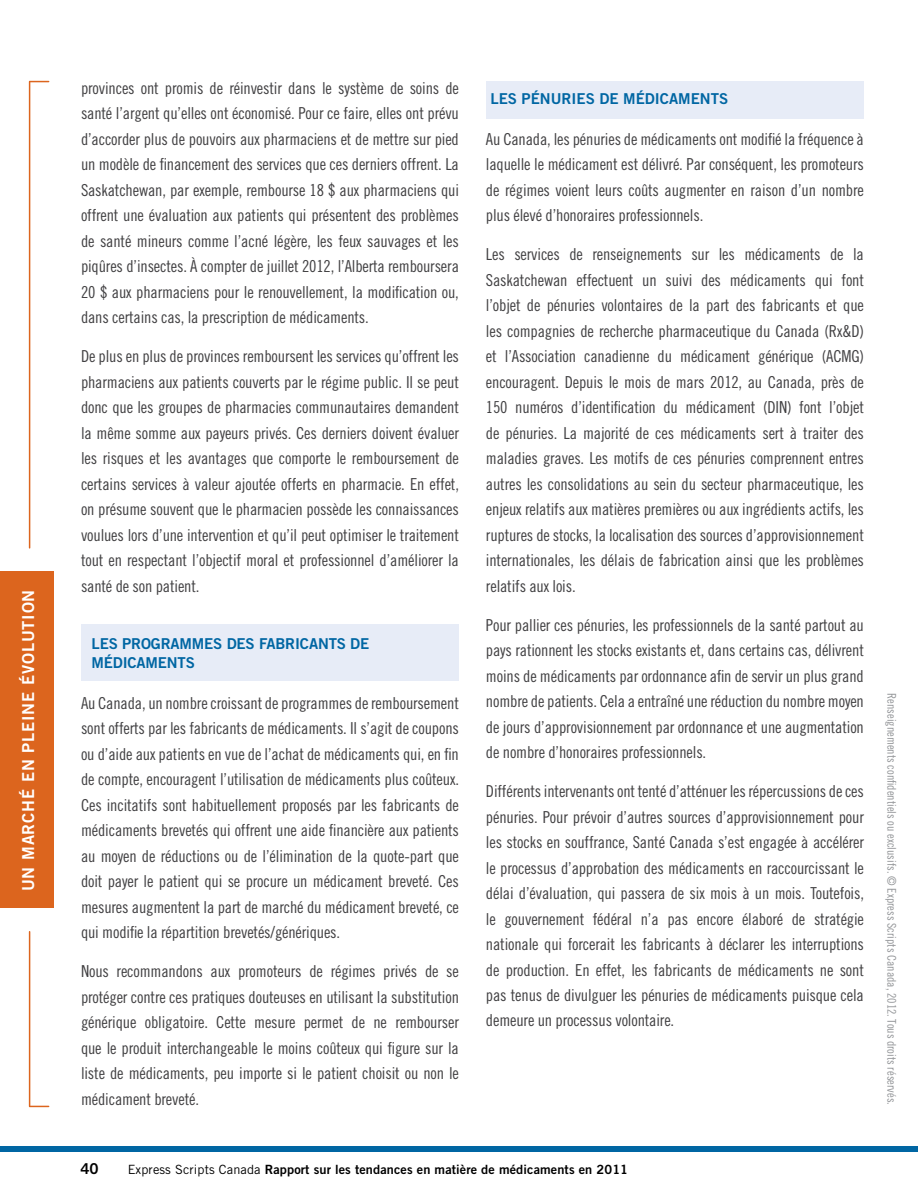
<style>
.page{position:relative;width:918px;height:1188px;background:#fff}
.page>*{position:absolute;margin:0;border:0;box-sizing:border-box;transform-origin:0 0}
.t1{font:16.5px/25.5px "Trade Gothic Cond Eighteen";letter-spacing:-.01em;color:#414042;text-align:justify}
.t2{font:16.5px "Trade Gothic Bold Two";letter-spacing:.05em;color:#fff}
.t3{font:15px "Trade Gothic Bold Two";letter-spacing:-.01em;color:#0066a3}
.t4{font:15px "Trade Gothic Bold Two";color:#000}
.t5{font:12.75px "Trade Gothic Bold Two";letter-spacing:.01em;color:#000}
.t6{font:12px "Trade Gothic Cond Eighteen";color:#939598}
.s1{font-family:"Trade Gothic"}
</style>
<div class="page">
<div style="left:0;top:1146px;width:918px;height:6px;background:#0066a3"></div>
<svg style="left:30px;top:81px;width:19px;height:1px"></svg>
<svg style="left:30px;top:1106px;width:19px;height:1px"></svg>
<div style="left:81px;top:624px;width:378px;height:56px;background:#e1e8f6"></div>
<div style="left:486px;top:81px;width:378px;height:38px;background:#e1e8f6"></div>
<hr style="left:29px;top:82px;width:1px;height:466px;background:#dc651e">
<hr style="left:29px;top:932px;width:1px;height:174px;background:#dc651e">
<div style="left:0;top:571px;width:54px;height:337px;background:#dc651e"></div>
<p class="t2" style="left:18px;top:891px;width:301px;rotate:-90deg">Un march é en pleine évolution</p>
<p class="t1" style="left:81px;top:75px;width:379px">provinces ont promis de réinvestir dans le système de soins de santé l’argent qu’elles ont économisé. Pour ce faire, elles ont prévu d’accorder plus de pouvoirs aux pharmaciens et de mettre sur pied un modèle de financement des services que ces derniers offrent. La Saskatchewan, par exemple, rembourse 18 $ aux pharmaciens qui offrent une évaluation aux patients qui présentent des problèmes de santé mineurs comme l’acné légère, les feux sauvages et les piqûres d’insectes. À compter de juillet 2012, l’Alberta remboursera 20 $ aux pharmaciens pour le renouvellement, la modification ou, dans certains cas, la prescription de médicaments.</p>
<p class="t1" style="left:81px;top:344px;width:380px">De plus en plus de provinces remboursent les services qu’offrent les pharmaciens aux patients couverts par le régime public. Il se peut donc que les groupes de pharmacies communautaires demandent la même somme aux payeurs privés. Ces derniers doivent évaluer les risques et les avantages que comporte le remboursement de certains services à valeur ajoutée offerts en pharmacie. En effet, on présume souvent que le pharmacien possède les connaissances voulues lors d’une intervention et qu’il peut optimiser le traitement tout en respectant l’objectif moral et professionnel d’améliorer la santé de son patient.</p>
<p class="t3" style="left:92px;top:634px;width:91px">LES PROGRAMM</p>
<p class="t3" style="left:204px;top:634px;width:167px">ES DES FAB RICANTS DE</p>
<p class="t3" style="left:92px;top:653px;width:104px">MÉDICAM ENTS</p>
<p class="t1" style="left:81px;top:690px;width:380px">Au Canada, un nombre croissant de programmes de remboursement sont offerts par les fabricants de médicaments. Il s’agit de coupons ou d’aide aux patients en vue de l’achat de médicaments qui, en fin de compte, encouragent l’utilisation de médicaments plus coûteux.<br>Ces incitatifs sont habituellement proposés par les fabricants de médicaments brevetés qui offrent une aide financière aux patients au moyen de réductions ou de l’élimination de la quote-part que doit payer le patient qui se procure un médicament breveté. Ces mesures augmentent la part de marché du médicament breveté, ce qui modifie la répartition brevetés/génériques.</p>
<p class="t1" style="left:81px;top:958px;width:380px">Nous recommandons aux promoteurs de régimes privés de se protéger contre ces pratiques douteuses en utilisant la substitution générique obligatoire. Cette mesure permet de ne rembourser que le produit interchangeable le moins coûteux qui figure sur la liste de médicaments, peu importe si le patient choisit ou non le médicament breveté.</p>
<p class="t3" style="left:490px;top:89px;width:238px">LES PÉNURIES DE MÉDICAM ENTS</p>
<p class="t1" style="left:486px;top:126px;width:379px">Au Canada, les pénuries de médicaments ont modifié la fréquence à laquelle le médicament est délivré. Par conséquent, les promoteurs de régimes voient leurs coûts augmenter en raison d’un nombre plus élevé d’honoraires professionnels.</p>
<p class="t1" style="left:486px;top:241px;width:380px">Les services de renseignements sur les médicaments de la Saskatchewan effectuent un suivi des médicaments qui font l’objet de pénuries volontaires de la part des fabricants et que les compagnies de recherche pharmaceutique du Canada (Rx&amp;D) et l’Association canadienne du médicament générique (ACMG) encouragent. Depuis le mois de mars 2012, au Canada, près de 150 numéros d’identification du médicament (DIN) font l’objet de pénuries. La majorité de ces médicaments sert à traiter des maladies graves. Les motifs de ces pénuries comprennent entres autres les consolidations au sein du secteur pharmaceutique, les enjeux relatifs aux matières premières ou aux ingrédients actifs, les ruptures de stocks, la localisation des sources d’approvisionnement internationales, les délais de fabrication ainsi que les problèmes relatifs aux lois.</p>
<p class="t1" style="left:486px;top:612px;width:379px">Pour pallier ces pénuries, les professionnels de la santé partout au pays rationnent les stocks existants et, dans certains cas, délivrent moins de médicaments par ordonnance afin de servir un plus grand nombre de patients. Cela a entraîné une réduction du nombre moyen de jours d’approvisionnement par ordonnance et une augmentation de nombre d’honoraires professionnels.</p>
<p class="t1" style="left:486px;top:778px;width:380px">Différents intervenants ont tenté d’atténuer les répercussions de ces pénuries. Pour prévoir d’autres sources d’approvisionnement pour les stocks en souffrance, Santé Canada s’est engagée à accélérer le processus d’approbation des médicaments en raccourcissant le délai d’évaluation, qui passera de six mois à un mois. Toutefois, le gouvernement fédéral n’a pas encore élaboré de stratégie nationale qui forcerait les fabricants à déclarer les interruptions de production. En effet, les fabricants de médicaments ne sont pas tenus de divulguer les pénuries de médicaments puisque cela demeure un processus volontaire.</p>
<p class="t6" style="left:899px;top:693px;width:413px;rotate:90deg">Renseignements confidentiels ou exclusifs. © Express Scripts Canada, 2012. Tous droits réservés.</p>
<p class="t4" style="left:80px;top:1160px;width:20px">40</p>
<p class="t5" style="left:128px;top:1161px;width:502px"><span class="s1">Express Scripts Canada</span> Rapport sur les tendances en matière de médicaments en 2011</p>
</div>
